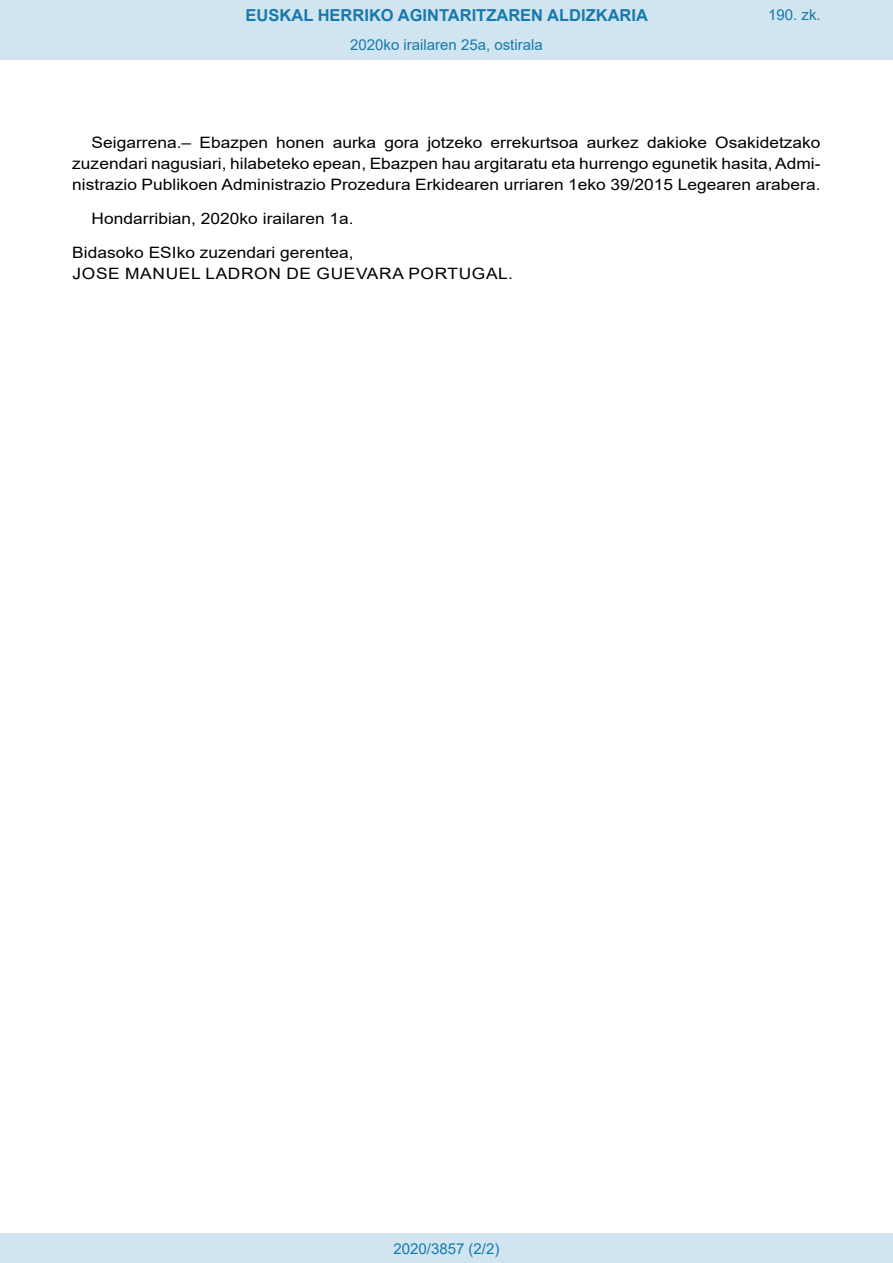
<style>
.page{position:relative;width:893px;height:1263px;background:#fff}
.page>*{position:absolute;margin:0;border:0;box-sizing:border-box;transform-origin:0 0}
.t1{font:700 16.5px "Arial";color:#1879ad}
.BOPVDetalle{font:15.6px/21.1px "Arial";color:#000;text-align:justify;scale:1.11 1}
.BOPVFirmaNombre{font:15.6px "Arial";letter-spacing:.035em;color:#000;scale:1.11 1}
.BOPVFirmaLugFec{font:15.6px "Arial";color:#000;scale:1.11 1}
.BOPVFirmaPuesto{font:15.6px "Arial";color:#000;scale:1.11 1}
.Paginacion_Centro{font:15px "Arial";color:#1879ad}
</style>
<div class="page">
<div style="left:0;top:0;width:893px;height:60px;background:#d0e5f0"></div>
<div style="left:0;top:1233px;width:893px;height:30px;background:#d0e5f0"></div>
<p class="t1" style="left:246px;top:3px;width:404px">EUSKAL HERRIKO AGINTARITZAREN ALDIZKARIA</p>
<p class="Paginacion_Centro" style="left:350px;top:35px;width:194px">2020ko irailaren 25a, ostirala</p>
<p class="Paginacion_Centro" style="left:768px;top:5px;width:54px">190. zk.</p>
<p class="BOPVDetalle" style="left:72px;top:132px;width:676px;text-indent:19px">Seigarrena.– Ebazpen honen aurka gora jotzeko errekurtsoa aurkez dakioke Osakidetzako zuzendari nagusiari, hilabeteko epean, Ebazpen hau argitaratu eta hurrengo egunetik hasita, Admi&shy;nistrazio Publikoen Administrazio Prozedura Erkidearen urriaren 1eko 39/2015 Legearen arabera.</p>
<p class="BOPVFirmaLugFec" style="left:92px;top:208px;width:238px">Hondarribian, 2020ko irailaren 1a.</p>
<p class="BOPVFirmaPuesto" style="left:72px;top:242px;width:255px">Bidasoko ESIko zuzendari gerentea,</p>
<p class="BOPVFirmaNombre" style="left:73px;top:263px;width:398px">JOSE MANUEL LADRON DE GUEVARA PORTUGAL.</p>
<p class="Paginacion_Centro" style="left:393px;top:1238px;width:107px">2020/3857 (2/2)</p>
</div>
